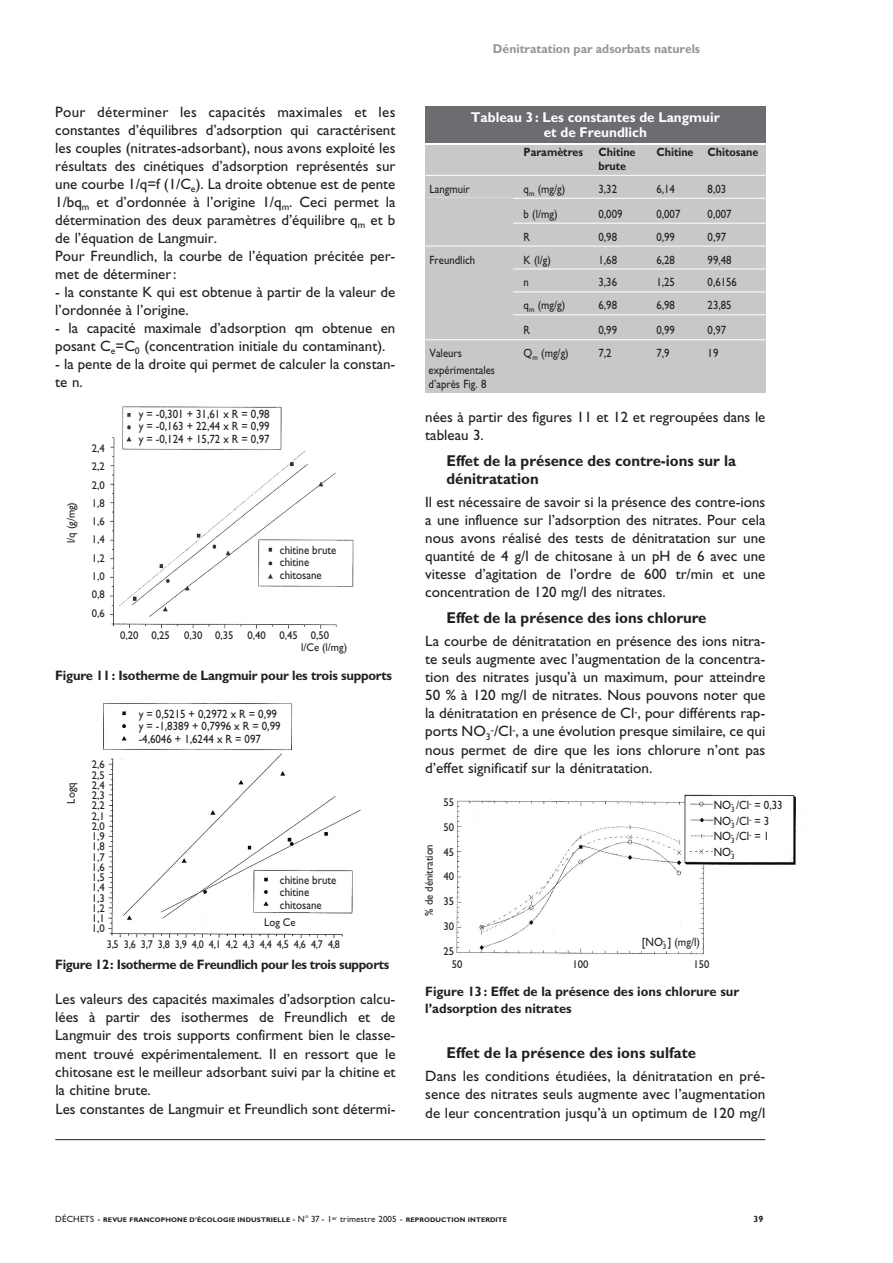
<style>
.page{position:relative;width:893px;height:1263px;background:#fff}
.page>*{position:absolute;margin:0;border:0;box-sizing:border-box;transform-origin:0 0}
.t1{font:700 15.75px/18px "Gill Sans";color:#231f20;scale:.95 1}
.t2{font:15px/18px "Gill Sans";color:#231f20}
.t3{font:700 14.25px/15px "Gill Sans";color:#fff;text-align:center;scale:.95 1}
.t4{font:700 13.65px/16.5px "Gill Sans";letter-spacing:-.015em;color:#231f20;scale:.95 1}
.t5{font:700 12.75px "Gill Sans";color:#939598;scale:.95 1}
.t6{font:12px/12.6px "Gill Sans";color:#231f20;scale:.91 1}
.t7{font:12px/14.4px "Gill Sans";color:#231f20;scale:.9 1}
.t8{font:700 12px "Gill Sans";color:#231f20;scale:.9 1}
.t9{font:11.25px/10.2px "Gill Sans";color:#231f20;text-align:justify;scale:.95 1}
.t10{font:11.25px "Gill Sans";color:#231f20;scale:.9 1}
.t11{font:700 9px "Gill Sans";color:#231f20}
.t12{font:7.8px "Gill Sans";color:#231f20;scale:.91 1}
.t13{font:700 6.75px "Gill Sans";letter-spacing:.015em;color:#231f20}
.s1{font-weight:400;font-size:9px}
</style>
<div class="page">
<hr style="left:55px;top:1139px;width:710px;height:1px;background:#231f20">
<img style="left:109px;top:406px;width:245px;height:223px">
<img style="left:456px;top:794px;width:340px;height:161px">
<img style="left:96px;top:704px;width:265px;height:234px">
<div style="left:425px;top:106px;width:340px;height:37px;background:#6c6d70"></div>
<div style="left:425px;top:146px;width:340px;height:247px;background:#c7c8ca"></div>
<hr style="left:425px;top:175px;width:340px;height:1px;background:#fff">
<hr style="left:425px;top:198px;width:340px;height:1px;background:#fff">
<hr style="left:425px;top:223px;width:340px;height:1px;background:#fff">
<hr style="left:425px;top:246px;width:340px;height:1px;background:#fff">
<hr style="left:425px;top:269px;width:340px;height:1px;background:#fff">
<hr style="left:425px;top:292px;width:340px;height:1px;background:#fff">
<hr style="left:425px;top:314px;width:340px;height:1px;background:#fff">
<hr style="left:425px;top:339px;width:340px;height:1px;background:#fff">
<div style="left:425px;top:198px;width:87px;height:33px;background:#c7c8ca"></div>
<div style="left:425px;top:266px;width:87px;height:53px;background:#c7c8ca"></div>
<p class="t2" style="left:55px;top:104px;width:342px">Pour déterminer les capacités maximales et les constantes d’équilibres d’adsorption qui caractérisent les couples (nitrates-adsorbant), nous avons exploité les résultats des cinétiques d’adsorption représentés sur une courbe 1/q=f (1/C<sub>e</sub>). La droite obtenue est de pente 1/bq<sub>m</sub> et d’ordonnée à l’origine 1/q<sub>m</sub>. Ceci permet la détermination des deux paramètres d’équilibre q<sub>m</sub> et b de l’équation de Langmuir.<br>Pour Freundlich, la courbe de l’équation précitée per&shy;met de déterminer:</p>
<p class="t2" style="left:55px;top:284px;width:342px">- la constante K qui est obtenue à partir de la valeur de l’ordonnée à l’origine.</p>
<p class="t2" style="left:55px;top:320px;width:342px">- la capacité maximale d’adsorption qm obtenue en posant C<sub>e</sub>=C<sub>0</sub> (concentration initiale du contaminant).</p>
<p class="t2" style="left:55px;top:356px;width:342px">- la pente de la droite qui permet de calculer la constan&shy;te n.</p>
<p class="t9" style="left:67px;top:543px;width:45px;rotate:-90deg">l/q (g/mg)</p>
<p class="t9" style="left:92px;top:440px;width:15px;line-height:18.3px">2,4<br>2,2<br>2,0<br>1,8<br>1,6<br>1,4<br>1,2<br>1,0<br>0,8<br>0,6</p>
<p class="t6" style="left:139px;top:408px;width:145px;text-align:justify">y = -0,301 + 31,61 x R = 0,98 y = -0,163 + 22,44 x R = 0,99 y = -0,124 + 15,72 x R = 0,97</p>
<p class="t6" style="left:280px;top:544px;width:64px">chitine brute chitine chitosane</p>
<p class="t9" style="left:120px;top:631px;width:54px">0,20 0,25</p>
<p class="t9" style="left:301px;top:629px;width:50px;line-height:12.6px;text-indent:-117px">0,30 0,35 0,40 0,45 0,50 l/Ce (l/mg)</p>
<p class="t4" style="left:55px;top:668px;width:356px">Figure 11: Isotherme de Langmuir pour les trois supports</p>
<p class="t9" style="left:67px;top:803px;width:24px;rotate:-90deg">Logq</p>
<p class="t9" style="left:92px;top:760px;width:15px">2,6<br>2,5<br>2,4<br>2,3<br>2,2<br>2,1<br>2,0<br>1,9<br>1,8<br>1,7<br>1,6<br>1,5<br>1,4<br>1,3<br>1,2<br>1,1<br>1,0</p>
<p class="t6" style="left:139px;top:708px;width:157px">y = 0,5215 + 0,2972 x R = 0,99 y = -1,8389 + 0,7996 x R = 0,99 -4,6046 + 1,6244 x R = 097</p>
<p class="t6" style="left:280px;top:874px;width:64px">chitine brute chitine chitosane</p>
<p class="t9" style="left:264px;top:918px;width:34px">Log Ce</p>
<p class="t10" style="left:107px;top:940px;width:260px">3,5 3,6 3,7 3,8 3,9 4,0 4,1 4,2 4,3 4,4 4,5 4,6 4,7 4,8</p>
<p class="t4" style="left:55px;top:957px;width:353px">Figure 12: Isotherme de Freundlich pour les trois supports</p>
<p class="t2" style="left:55px;top:991px;width:342px">Les valeurs des capacités maximales d’adsorption calcu&shy;lées à partir des isothermes de Freundlich et de Langmuir des trois supports confirment bien le classe&shy;ment trouvé expérimentalement. Il en ressort que le chitosane est le meilleur adsorbant suivi par la chitine et la chitine brute.<br>Les constantes de Langmuir et Freundlich sont détermi-</p>
<p class="t5" style="left:493px;top:44px;width:220px">Dénitratation par adsorbats naturels</p>
<p class="t3" style="left:471px;top:111px;width:263px">Tableau 3: Les constantes de Langmuir et de Freundlich</p>
<p class="t8" style="left:524px;top:147px;width:68px">Paramètres</p>
<p class="t8" style="left:598px;top:147px;width:43px">Chitine</p>
<p class="t8" style="left:656px;top:147px;width:115px">Chitine Chitosane</p>
<p class="t8" style="left:598px;top:161px;width:32px">brute</p>
<p class="t7" style="left:429px;top:183px;width:46px">Langmuir</p>
<p class="t7" style="left:524px;top:183px;width:48px">q<sub>m</sub> (mg/g)</p>
<p class="t7" style="left:598px;top:183px;width:22px">3,32</p>
<p class="t7" style="left:656px;top:183px;width:22px">6,14</p>
<p class="t7" style="left:708px;top:183px;width:22px">8,03</p>
<p class="t7" style="left:524px;top:208px;width:39px">b (l/mg)</p>
<p class="t7" style="left:598px;top:208px;width:28px">0,009</p>
<p class="t7" style="left:656px;top:208px;width:28px">0,007</p>
<p class="t7" style="left:708px;top:208px;width:28px">0,007</p>
<p class="t7" style="left:524px;top:231px;width:9px">R</p>
<p class="t7" style="left:598px;top:231px;width:22px">0,98</p>
<p class="t7" style="left:656px;top:231px;width:22px">0,99</p>
<p class="t7" style="left:708px;top:231px;width:22px">0,97</p>
<p class="t7" style="left:429px;top:253px;width:52px">Freundlich</p>
<p class="t7" style="left:524px;top:253px;width:32px">K (l/g)</p>
<p class="t7" style="left:598px;top:253px;width:22px">1,68</p>
<p class="t7" style="left:656px;top:253px;width:22px">6,28</p>
<p class="t7" style="left:708px;top:253px;width:28px">99,48</p>
<p class="t7" style="left:524px;top:276px;width:8px">n</p>
<p class="t7" style="left:598px;top:276px;width:22px">3,36</p>
<p class="t7" style="left:656px;top:276px;width:22px">1,25</p>
<p class="t7" style="left:708px;top:276px;width:34px">0,6156</p>
<p class="t7" style="left:524px;top:299px;width:48px">q<sub>m</sub> (mg/g)</p>
<p class="t7" style="left:598px;top:299px;width:22px">6,98</p>
<p class="t7" style="left:656px;top:299px;width:22px">6,98</p>
<p class="t7" style="left:708px;top:299px;width:28px">23,85</p>
<p class="t7" style="left:524px;top:324px;width:9px">R</p>
<p class="t7" style="left:598px;top:324px;width:22px">0,99</p>
<p class="t7" style="left:656px;top:324px;width:22px">0,99</p>
<p class="t7" style="left:708px;top:324px;width:22px">0,97</p>
<p class="t7" style="left:429px;top:347px;width:38px">Valeurs</p>
<p class="t7" style="left:524px;top:347px;width:52px">Q<sub>m</sub> (mg/g)</p>
<p class="t7" style="left:598px;top:347px;width:16px">7,2</p>
<p class="t7" style="left:656px;top:347px;width:16px">7,9</p>
<p class="t7" style="left:708px;top:347px;width:14px">19</p>
<p class="t7" style="left:429px;top:364px;width:75px">expérimentales d’après Fig. 8</p>
<p class="t2" style="left:425px;top:409px;width:342px">nées à partir des figures 11 et 12 et regroupées dans le tableau 3.</p>
<p class="t1" style="left:446px;top:453px;width:306px">Effet de la présence des contre-ions sur la dénitratation</p>
<p class="t2" style="left:425px;top:494px;width:342px;text-align:justify">Il est nécessaire de savoir si la présence des contre-ions a une influence sur l’adsorption des nitrates. Pour cela nous avons réalisé des tests de dénitratation sur une quantité de 4 g/l de chitosane à un pH de 6 avec une vitesse d’agitation de l’ordre de 600 tr/min et une concentration de 120 mg/l des nitrates.</p>
<p class="t1" style="left:446px;top:610px;width:275px">Effet de la présence des ions chlorure</p>
<p class="t2" style="left:425px;top:633px;width:342px;text-align:justify">La courbe de dénitratation en présence des ions nitra&shy;te seuls augmente avec l’augmentation de la concentra&shy;tion des nitrates jusqu’à un maximum, pour atteindre 50 % à 120 mg/l de nitrates. Nous pouvons noter que la dénitratation en présence de Cl<sup>-</sup>, pour différents rap&shy;ports NO<sub>3</sub><sup>-</sup>/Cl<sup>-</sup>, a une évolution presque similaire, ce qui nous permet de dire que les ions chlorure n’ont pas d’effet significatif sur la dénitratation.</p>
<p class="t9" style="left:425px;top:916px;width:77px;rotate:-90deg">% de dénitration</p>
<p class="t9" style="left:444px;top:791px;width:13px;line-height:24.8px">55<br>50<br>45<br>40<br>35<br>30<br>25</p>
<p class="t9" style="left:452px;top:960px;width:13px">50</p>
<p class="t9" style="left:573px;top:960px;width:18px">100</p>
<p class="t9" style="left:693px;top:960px;width:18px">150</p>
<p class="t6" style="left:714px;top:800px;width:23px">NO<sup>-</sup></p>
<p class="t6" style="left:714px;top:798px;width:77px;line-height:15.6px;text-indent:17px"><sub>3</sub> /Cl<sup>-</sup> = 0,33<br>NO<sup>-</sup></p>
<p class="t6" style="left:714px;top:814px;width:63px;line-height:15.6px;text-indent:17px"><sub>3</sub>/Cl<sup>-</sup> = 3<br>NO<sup>-</sup></p>
<p class="t6" style="left:714px;top:829px;width:63px;line-height:15.6px;text-indent:17px"><sub>3</sub>/Cl<sup>-</sup> = 1<br>NO<sup>-</sup></p>
<p class="t12" style="left:731px;top:853px;width:5px">3</p>
<p class="t6" style="left:642px;top:936px;width:27px">[NO<sup>-</sup></p>
<p class="t6" style="left:663px;top:936px;width:42px"><sub>3</sub> ] (mg/l)</p>
<p class="t4" style="left:425px;top:985px;width:332px">Figure 13: Effet de la présence des ions chlorure sur l’adsorption des nitrates</p>
<p class="t1" style="left:446px;top:1045px;width:264px">Effet de la présence des ions sulfate</p>
<p class="t2" style="left:425px;top:1068px;width:342px;line-height:18.5px;text-align:justify">Dans les conditions étudiées, la dénitratation en pré&shy;sence des nitrates seuls augmente avec l’augmentation de leur concentration jusqu’à un optimum de 120 mg/l</p>
<p class="t13" style="left:55px;top:1217px;width:453px"><span class="s1">DÉCHETS -</span> REVUE FRANCOPHONE D’ÉCOLOGIE INDUSTRIELLE <span class="s1">- N° 37 - 1</span><sup>er</sup> <span class="s1">trimestre 2005 -</span> REPRODUCTION INTERDITE</p>
<p class="t11" style="left:753px;top:1216px;width:11px">39</p>
</div>
